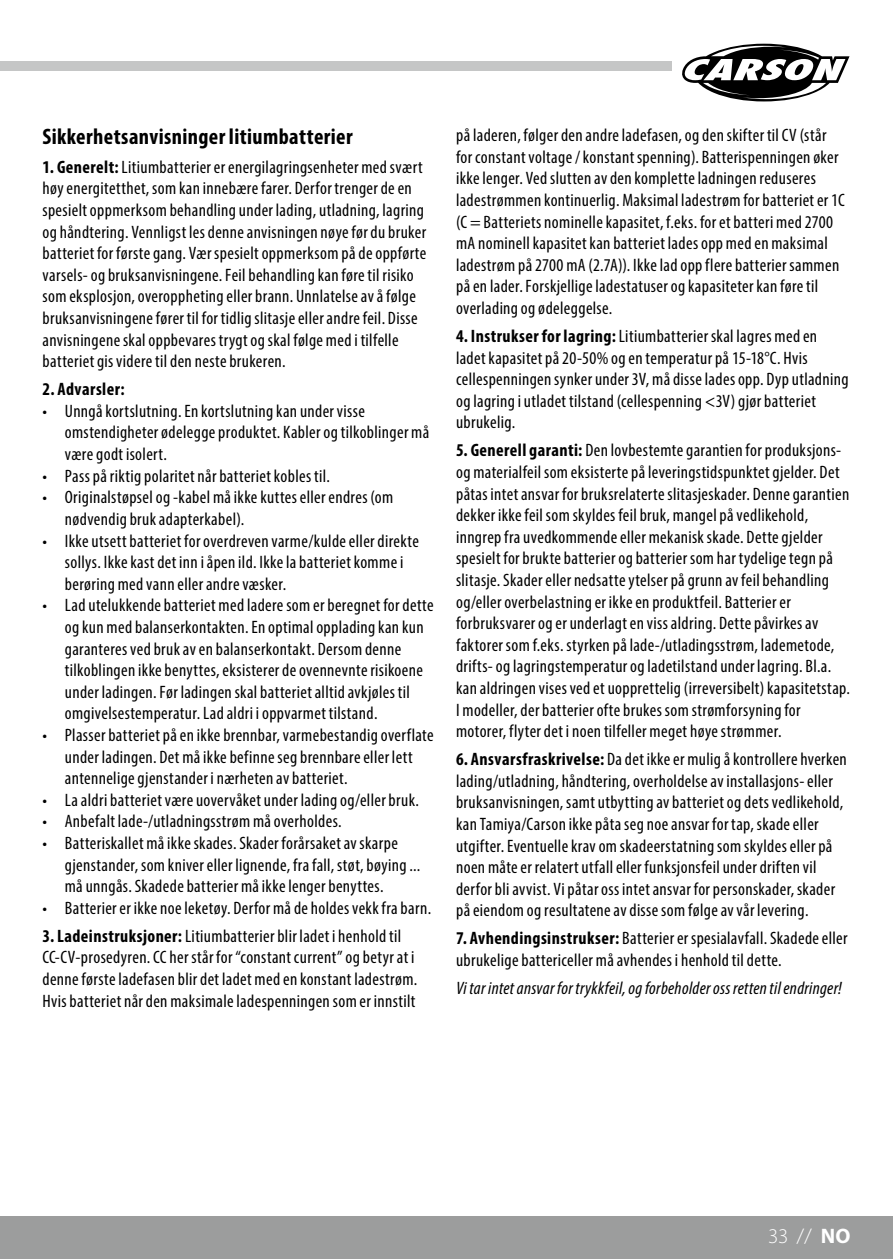
<style>
.page{position:relative;width:893px;height:1259px;background:#fff}
.page>*{position:absolute;margin:0;border:0;box-sizing:border-box;transform-origin:0 0}
.t1{font:700 condensed 22.5px "Myriad Pro";letter-spacing:.02em;color:#000}
.t2{font:300 21px "Myriad Pro";color:#fff}
.t3{font:condensed 18px/21.6px "Myriad Pro";letter-spacing:.02em;color:#000}
.t4{font:italic condensed 18px "Myriad Pro";letter-spacing:.015em;color:#000}
.t5{font:700 condensed 18px "Myriad Pro";letter-spacing:.025em;color:#000}
.s1{font-weight:700}
</style>
<div class="page">
<div style="left:0;top:1216px;width:893px;height:43px;background:#9c9d9d"></div>
<div style="left:0;top:61px;width:672px;height:9px;background:#c5c6c6"></div>
<svg style="left:682px;top:43px;width:168px;height:59px"></svg>
<p class="t1" style="left:43px;top:123px;width:312px">Sikkerhetsanvisninger litiumbatterier</p>
<p class="t3" style="left:43px;top:156px;width:385px"><span class="s1">1. Generelt:</span> Litiumbatterier er energilagringsenheter med svært høy energitetthet, som kan innebære farer. Derfor trenger de en spesielt oppmerksom behandling under lading, utladning, lagring og håndtering. Vennligst les denne anvisningen nøye før du bruker batteriet for første gang. Vær spesielt oppmerksom på de oppførte varsels- og bruksanvisningene. Feil behandling kan føre til risiko som eksplosjon, overoppheting eller brann. Unnlatelse av å følge bruksanvisningene fører til for tidlig slitasje eller andre feil. Disse anvisningene skal oppbevares trygt og skal følge med i tilfelle batteriet gis videre til den neste brukeren.</p>
<p class="t5" style="left:43px;top:378px;width:84px">2. Advarsler:</p>
<p class="t3" style="left:65px;top:400px;width:366px;text-indent:-22px">• Unngå kortslutning. En kortslutning kan under visse omstendigheter ødelegge produktet. Kabler og tilkoblinger må være godt isolert.</p>
<p class="t3" style="left:43px;top:465px;width:289px">• Pass på riktig polaritet når batteriet kobles til.</p>
<p class="t3" style="left:65px;top:486px;width:330px;text-indent:-22px">• Originalstøpsel og -kabel må ikke kuttes eller endres (om nødvendig bruk adapterkabel).</p>
<p class="t3" style="left:65px;top:529px;width:356px;text-indent:-22px">• Ikke utsett batteriet for overdreven varme/kulde eller direkte sollys. Ikke kast det inn i åpen ild. Ikke la batteriet komme i berøring med vann eller andre væsker.</p>
<p class="t3" style="left:65px;top:594px;width:370px;text-indent:-22px">• Lad utelukkende batteriet med ladere som er beregnet for dette og kun med balanserkontakten. En optimal opplading kan kun garanteres ved bruk av en balanserkontakt. Dersom denne tilkoblingen ikke benyttes, eksisterer de ovennevnte risikoene under ladingen. Før ladingen skal batteriet alltid avkjøles til omgivelsestemperatur. Lad aldri i oppvarmet tilstand.</p>
<p class="t3" style="left:65px;top:724px;width:370px;text-indent:-22px">• Plasser batteriet på en ikke brennbar, varmebestandig overflate under ladingen. Det må ikke befinne seg brennbare eller lett antennelige gjenstander i nærheten av batteriet.</p>
<p class="t3" style="left:43px;top:789px;width:378px">• La aldri batteriet være uovervåket under lading og/eller bruk.</p>
<p class="t3" style="left:43px;top:810px;width:301px">• Anbefalt lade-/utladningsstrøm må overholdes.</p>
<p class="t3" style="left:65px;top:832px;width:357px;text-indent:-22px">• Batteriskallet må ikke skades. Skader forårsaket av skarpe gjenstander, som kniver eller lignende, fra fall, støt, bøying ... må unngås. Skadede batterier må ikke lenger benyttes.</p>
<p class="t3" style="left:43px;top:897px;width:390px">• Batterier er ikke noe leketøy. Derfor må de holdes vekk fra barn.</p>
<p class="t3" style="left:43px;top:925px;width:376px"><span class="s1">3. Ladeinstruksjoner:</span> Litiumbatterier blir ladet i henhold til CC-CV-prosedyren. CC her står for “constant current” og betyr at i denne første ladefasen blir det ladet med en konstant ladestrøm.<br>Hvis batteriet når den maksimale ladespenningen som er innstilt</p>
<p class="t3" style="left:456px;top:124px;width:390px">på laderen, følger den andre ladefasen, og den skifter til CV (står for constant voltage / konstant spenning). Batterispenningen øker ikke lenger. Ved slutten av den komplette ladningen reduseres ladestrømmen kontinuerlig. Maksimal ladestrøm for batteriet er 1C (C = Batteriets nominelle kapasitet, f.eks. for et batteri med 2700 mA nominell kapasitet kan batteriet lades opp med en maksimal ladestrøm på 2700 mA (2.7A)). Ikke lad opp flere batterier sammen på en lader. Forskjellige ladestatuser og kapasiteter kan føre til overlading og ødeleggelse.</p>
<p class="t3" style="left:456px;top:325px;width:394px"><span class="s1">4. Instrukser for lagring:</span> Litiumbatterier skal lagres med en ladet kapasitet på 20-50% og en temperatur på 15-18°C. Hvis cellespenningen synker under 3V, må disse lades opp. Dyp utladning og lagring i utladet tilstand (cellespenning &lt;3V) gjør batteriet ubrukelig.</p>
<p class="t3" style="left:456px;top:439px;width:395px"><span class="s1">5. Generell garanti:</span> Den lovbestemte garantien for produksjons&shy;og materialfeil som eksisterte på leveringstidspunktet gjelder. Det påtas intet ansvar for bruksrelaterte slitasjeskader. Denne garantien dekker ikke feil som skyldes feil bruk, mangel på vedlikehold, inngrep fra uvedkommende eller mekanisk skade. Dette gjelder spesielt for brukte batterier og batterier som har tydelige tegn på slitasje. Skader eller nedsatte ytelser på grunn av feil behandling og/eller overbelastning er ikke en produktfeil. Batterier er forbruksvarer og er underlagt en viss aldring. Dette påvirkes av faktorer som f.eks. styrken på lade-/utladingsstrøm, lademetode, drifts- og lagringstemperatur og ladetilstand under lagring. Bl.a. kan aldringen vises ved et uopprettelig (irreversibelt) kapasitetstap.<br>I modeller, der batterier ofte brukes som strømforsyning for motorer, flyter det i noen tilfeller meget høye strømmer.</p>
<p class="t3" style="left:456px;top:748px;width:392px"><span class="s1">6. Ansvarsfraskrivelse:</span> Da det ikke er mulig å kontrollere hverken lading/utladning, håndtering, overholdelse av installasjons- eller bruksanvisningen, samt utbytting av batteriet og dets vedlikehold, kan Tamiya/Carson ikke påta seg noe ansvar for tap, skade eller utgifter. Eventuelle krav om skadeerstatning som skyldes eller på noen måte er relatert utfall eller funksjonsfeil under driften vil derfor bli avvist. Vi påtar oss intet ansvar for personskader, skader på eiendom og resultatene av disse som følge av vår levering.</p>
<p class="t3" style="left:456px;top:927px;width:393px"><span class="s1">7. Avhendingsinstrukser:</span> Batterier er spesialavfall. Skadede eller ubrukelige battericeller må avhendes i henhold til dette.</p>
<p class="t4" style="left:456px;top:977px;width:387px">Vi tar intet ansvar for trykkfeil, og forbeholder oss retten til endringer!</p>
<p class="t2" style="left:768px;top:1223px;width:84px">33 // <span class="s1">NO</span></p>
</div>
